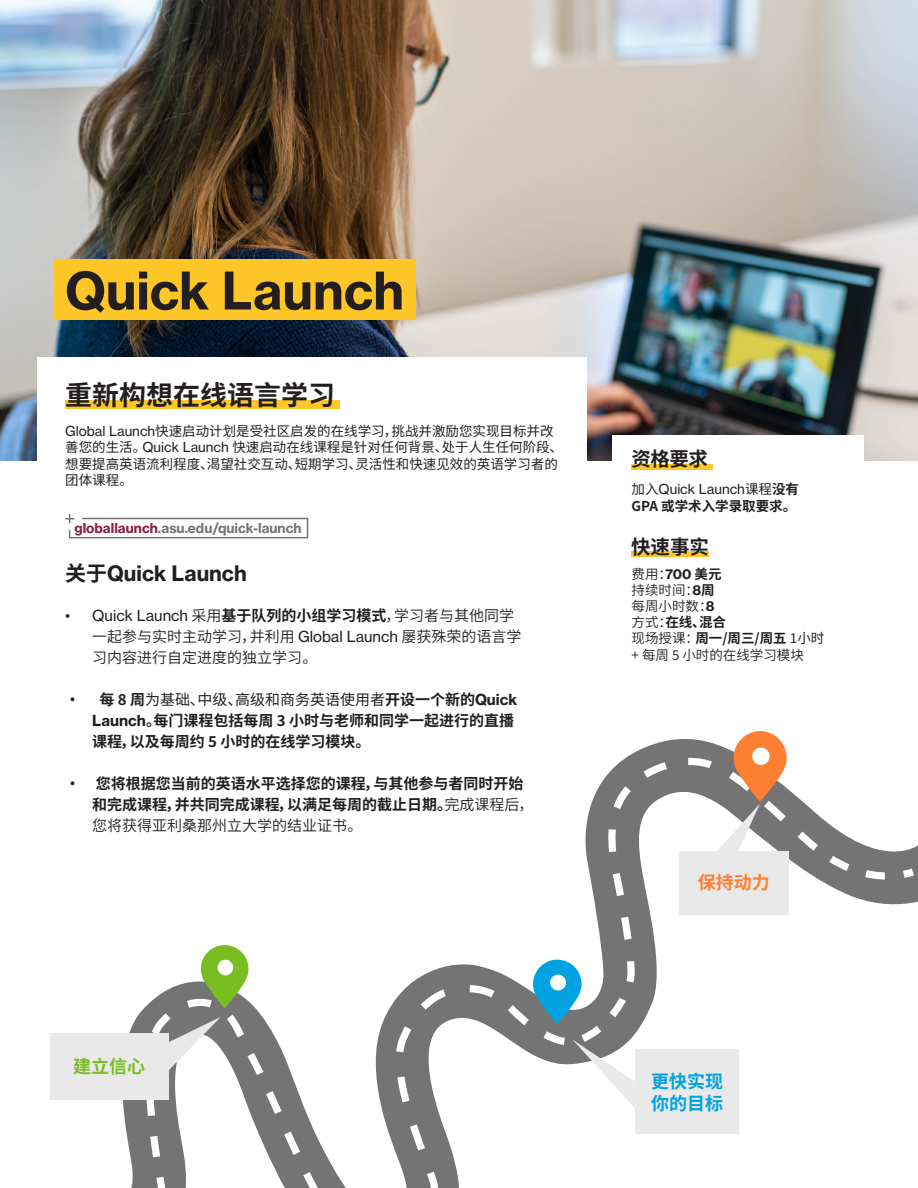
<style>
.page{position:relative;width:918px;height:1188px;background:#fff}
.page>*{position:absolute;margin:0;border:0;box-sizing:border-box;transform-origin:0 0}
.t1{font:51px "N Haas Grotesk TX Pro 75 Bd";color:#231f20}
.t2{font:700 27px "Source Han Sans CN";color:#231f20}
.t3{font:21px "N Haas Grotesk TX Pro 75 Bd";color:#231f20}
.t4{font:700 19.5px "Source Han Sans CN";letter-spacing:-.01em;color:#231f20}
.t5{font:700 18px/21.6px "Source Han Sans CN";color:#00a3e0}
.t6{font:700 18px "Source Han Sans CN";color:#ff7f32}
.t7{font:700 18px "Source Han Sans CN";color:#78be20}
.t8{font:700 15px/21px "Source Han Sans CN";color:#231f20}
.t9{font:15px/21px "Source Han Sans CN";color:#231f20}
.t10{font:13.5px/16.2px "Source Han Sans CN";color:#231f20}
.t11{font:700 13.5px/16.2px "Source Han Sans CN";color:#231f20}
.t12{font:13.5px "Source Han Sans CN";color:#231f20}
.t13{font:13.5px "N Haas Grotesk TX Pro 75 Bd";color:#747474}
.s1{font-family:"N Haas Grotesk TX Pro 55 Rg"}
.s2{color:#8c1d40}
.s3{font-family:"Source Han Sans CN";font-weight:700}
.s4{font-weight:700}
.s5{font-weight:400}
.s6{font-family:"N Haas Grotesk TX Pro 75 Bd";font-weight:400}
.s7{font-family:"N Haas Grotesk TX Pro 55 Rg";font-weight:400}
.s8{font-family:"N Haas Grotesk TX Pro 75 Bd"}
</style>
<div class="page">
<img style="left:0;top:0;width:918px;height:460px">
<div style="left:37px;top:357px;width:550px;height:185px;background:#fff"></div>
<div style="left:65px;top:401px;width:275px;height:8px;background:#ffc627"></div>
<svg style="left:65px;top:514px;width:244px;height:25px"></svg>
<div style="left:613px;top:435px;width:251px;height:31px;background:#fff"></div>
<svg style="left:107px;top:739px;width:574px;height:449px"></svg>
<svg style="left:146px;top:756px;width:772px;height:432px"></svg>
<svg style="left:912px;top:854px;width:6px;height:34px"></svg>
<div style="left:632px;top:464px;width:81px;height:6px;background:#ffc627"></div>
<div style="left:50px;top:1033px;width:119px;height:66px;background:#e9e9e9"></div>
<div style="left:679px;top:851px;width:109px;height:64px;background:#e9e9e9"></div>
<div style="left:635px;top:1049px;width:103px;height:85px;background:#e9e9e9"></div>
<div style="left:632px;top:552px;width:77px;height:5px;background:#ffc627"></div>
<svg style="left:146px;top:945px;width:165px;height:228px"></svg>
<svg style="left:681px;top:731px;width:121px;height:120px"></svg>
<svg style="left:500px;top:959px;width:136px;height:149px"></svg>
<div style="left:54px;top:259px;width:361px;height:61px;background:#ffc627"></div>
<p class="t1" style="left:65px;top:259px;width:340px">Quick Launch</p>
<p class="t2" style="left:65px;top:380px;width:272px">重新构想在线语言学习</p>
<p class="t10" style="left:65px;top:424px;width:499px"><span class="s1">Global Launch</span>快速启动计划是受社区启发的在线学习，挑战并激励您实现目标并改善您的生活。<span class="s1">Quick Launch</span> 快速启动在线课程是针对任何背景、处于人生任何阶段、想要提高英语流利程度、渴望社交互动、短期学习、灵活性和快速见效的英语学习者的团体课程。</p>
<p class="t13" style="left:74px;top:519px;width:229px"><span class="s2">globallaunch</span>.asu.edu/quick-launch</p>
<p class="t3" style="left:65px;top:560px;width:183px"><span class="s3">关于</span>Quick Launch</p>
<p class="t9" style="left:92px;top:605px;width:431px;text-indent:-27px"><span class="s1">• Quick Launch</span> 采用<span class="s4">基于队列的小组学习模式</span>，学习者与其他同学一起参与实时主动学习，并利用 <span class="s1">Global Launch</span> 屡获殊荣的语言学习内容进行自定进度的独立学习。</p>
<p class="t8" style="left:92px;top:689px;width:427px;text-indent:-27px">• 每 8 周<span class="s5">为基础、中级、高级和商务英语使用者</span>开设一个新的<span class="s6">Quick<br>Launch</span>。每门课程包括每周 3 小时与老师和同学一起进行的直播课程，以及每周约 5 小时的在线学习模块。</p>
<p class="t8" style="left:92px;top:773px;width:443px;text-indent:-27px">• 您将根据您当前的英语水平选择您的课程，与其他参与者同时开始和完成课程，并共同完成课程，以满足每周的截止日期。<span class="s5">完成课程后，您将获得亚利桑那州立大学的结业证书。</span></p>
<p class="t7" style="left:73px;top:1057px;width:73px">建立信心</p>
<p class="t4" style="left:632px;top:447px;width:78px">资格要求</p>
<p class="t11" style="left:632px;top:482px;width:169px"><span class="s5">加入</span><span class="s7">Quick Launch</span><span class="s5">课程</span>没有<br>GPA 或学术入学录取要求。</p>
<p class="t4" style="left:631px;top:536px;width:79px">快速事实</p>
<p class="t12" style="left:632px;top:566px;width:92px">费用：<span class="s8">700</span> <span class="s4">美元</span></p>
<p class="t12" style="left:632px;top:582px;width:84px">持续时间：<span class="s8">8</span><span class="s4">周</span></p>
<p class="t12" style="left:632px;top:598px;width:84px">每周小时数：<span class="s8">8</span></p>
<p class="t11" style="left:632px;top:614px;width:96px"><span class="s5">方式：</span>在线、混合</p>
<p class="t11" style="left:632px;top:631px;width:194px"><span class="s5">现场授课：</span>周一/周三/周五 <span class="s5">1小时</span></p>
<p class="t12" style="left:632px;top:647px;width:174px">+ 每周 5 小时的在线学习模块</p>
<p class="t6" style="left:698px;top:873px;width:73px">保持动力</p>
<p class="t5" style="left:651px;top:1071px;width:73px">更快实现你的目标</p>
</div>
